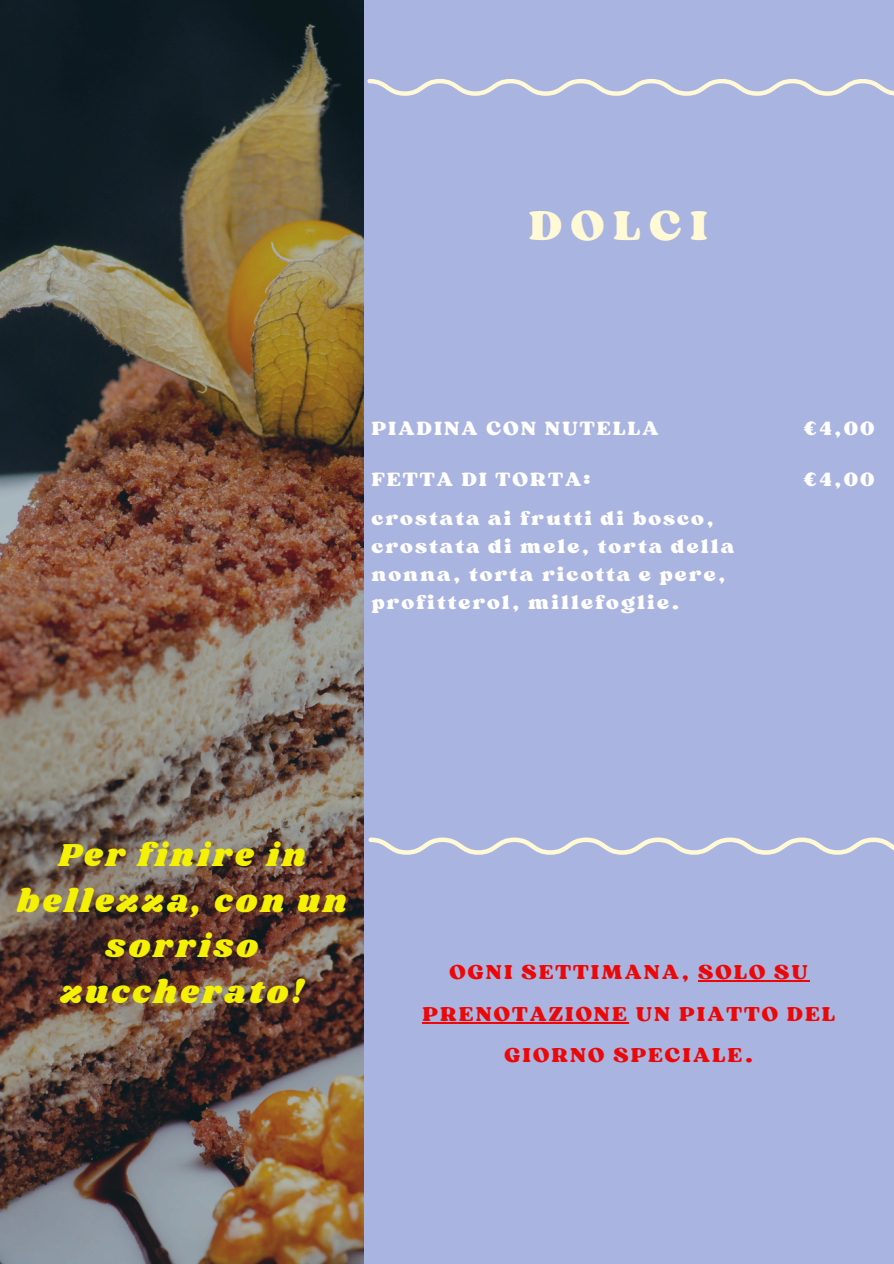
<style>
.page{position:relative;width:894px;height:1264px;background:#fff}
.page>*{position:absolute;margin:0;border:0;box-sizing:border-box;transform-origin:0 0}
.t1{font:43.8px "Sergio Trendy";letter-spacing:.2em;color:#fffad5}
.t2{font:32.85px/45.6px "Shrikhand";letter-spacing:.1em;color:#f4f104;text-align:center}
.t3{font:21.15px/41.7px "Sergio Trendy";letter-spacing:.1em;color:#eb0808;text-align:center}
.t4{font:20.25px/28.2px "Sergio Trendy";letter-spacing:.1em;color:#fff}
</style>
<div class="page">
<img style="left:0;top:0;width:364px;height:1263px">
<div style="left:364px;top:0;width:529px;height:1263px;background:#aab4e1"></div>
<svg style="left:367px;top:79px;width:526px;height:17px"></svg>
<svg style="left:368px;top:837px;width:525px;height:17px"></svg>
<hr style="left:698px;top:980px;width:111px;height:1px;background:#eb0808">
<hr style="left:422px;top:1021px;width:206px;height:2px;background:#eb0808">
<h1 class="t1" style="left:528px;top:197px;width:180px">DOLCI</h1>
<p class="t4" style="left:371px;top:413px;width:289px">PIADINA CON NUTELLA</p>
<p class="t4" style="left:371px;top:458px;width:344px;line-height:39.5px">FETTA DI TORTA:<br>crostata ai frutti di bosco,</p>
<p class="t4" style="left:371px;top:532px;width:364px">crostata di mele, torta della nonna, torta ricotta e pere, profitterol, millefoglie.</p>
<p class="t4" style="left:803px;top:413px;width:73px">€4,00</p>
<p class="t4" style="left:803px;top:464px;width:73px">€4,00</p>
<h2 class="t2" style="left:17px;top:833px;width:331px">Per finire in bellezza, con un sorriso zuccherato!</h2>
<p class="t3" style="left:422px;top:950px;width:414px">OGNI SETTIMANA, SOLO SU<br>PRENOTAZIONE UN PIATTO DEL<br>GIORNO SPECIALE.</p>
</div>
